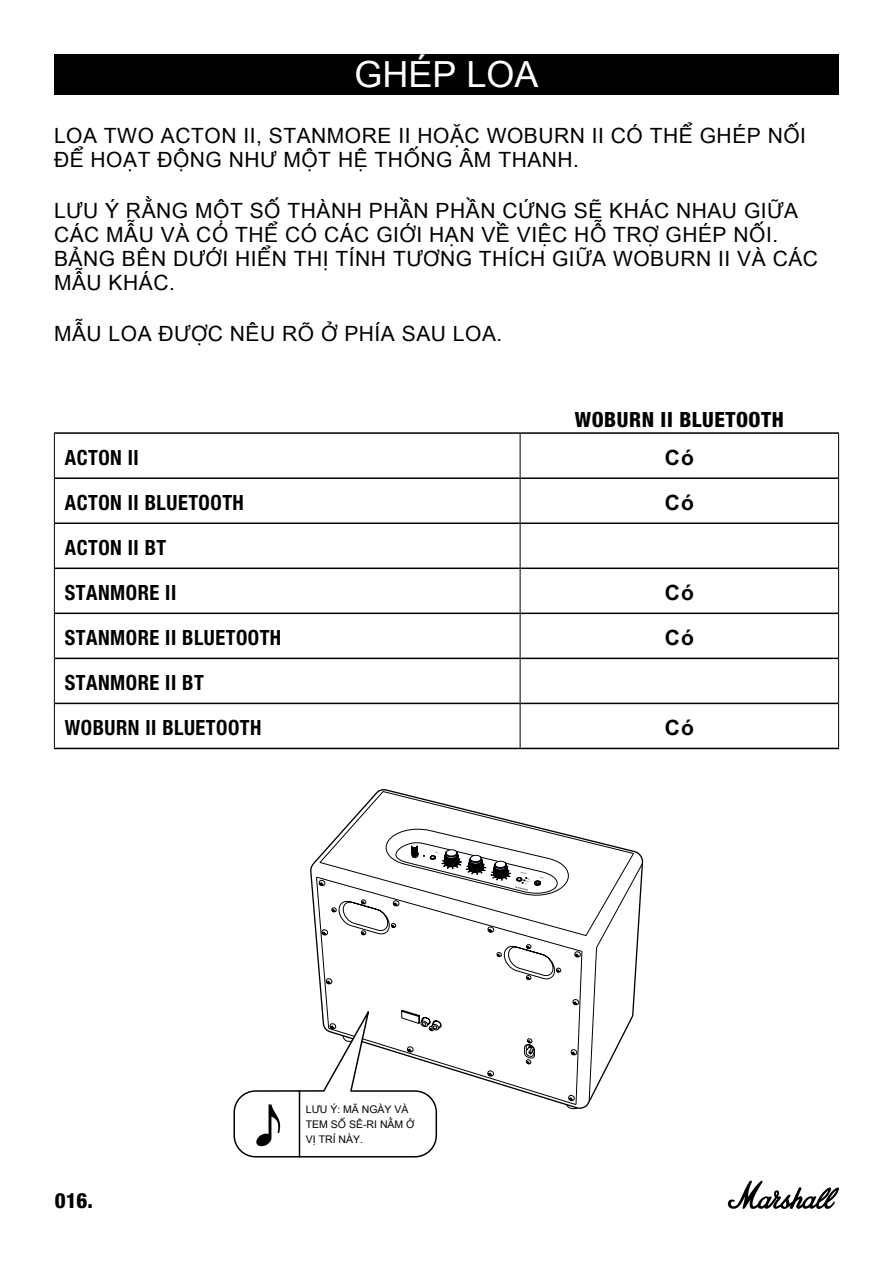
<style>
.page{position:relative;width:893px;height:1263px;background:#fff}
.page>*{position:absolute;margin:0;border:0;box-sizing:border-box;transform-origin:0 0}
.t1{font:36px "Arial Unicode MS";color:#fff}
.t2{font:21px/24px "Arial Unicode MS";letter-spacing:.025em;color:#000}
.t3{font:700 condensed 21px/45px "Helvetica Neue LTW1 G";letter-spacing:.025em;color:#000}
.t4{font:800 condensed 21px "Helvetica Neue LTW1 G";letter-spacing:.025em;color:#000}
.t5{font:700 21px "Arial Unicode MS";letter-spacing:.05em;color:#000}
.t6{font:800 condensed 21px "Helvetica Neue LT Std";color:#000}
.t7{font:10.5px/15px "Arial Unicode MS";color:#000}
</style>
<div class="page">
<svg style="left:727px;top:1180px;width:112px;height:29px"></svg>
<div style="left:54px;top:54px;width:785px;height:40px;background:#000"></div>
<hr style="left:55px;top:477px;width:465px;height:2px;background:#000">
<hr style="left:55px;top:522px;width:465px;height:2px;background:#000">
<hr style="left:55px;top:567px;width:465px;height:2px;background:#000">
<hr style="left:55px;top:613px;width:465px;height:1px;background:#000">
<hr style="left:55px;top:658px;width:465px;height:1px;background:#000">
<hr style="left:55px;top:703px;width:465px;height:1px;background:#000">
<hr style="left:54px;top:748px;width:466px;height:1px;background:#000">
<hr style="left:54px;top:432px;width:466px;height:2px;background:#000">
<hr style="left:520px;top:432px;width:319px;height:2px;background:#000">
<hr style="left:520px;top:477px;width:318px;height:2px;background:#000">
<hr style="left:520px;top:522px;width:318px;height:2px;background:#000">
<hr style="left:520px;top:567px;width:318px;height:2px;background:#000">
<hr style="left:520px;top:613px;width:318px;height:1px;background:#000">
<hr style="left:520px;top:658px;width:318px;height:1px;background:#000">
<hr style="left:520px;top:703px;width:318px;height:1px;background:#000">
<hr style="left:520px;top:748px;width:319px;height:1px;background:#000">
<hr style="left:54px;top:434px;width:1px;height:44px;background:#000">
<hr style="left:54px;top:478px;width:1px;height:45px;background:#000">
<hr style="left:54px;top:523px;width:1px;height:45px;background:#000">
<hr style="left:54px;top:568px;width:1px;height:45px;background:#000">
<hr style="left:54px;top:613px;width:1px;height:45px;background:#000">
<hr style="left:54px;top:658px;width:1px;height:45px;background:#000">
<hr style="left:54px;top:703px;width:1px;height:45px;background:#000">
<hr style="left:520px;top:434px;width:1px;height:44px;background:#000">
<hr style="left:838px;top:434px;width:1px;height:44px;background:#000">
<hr style="left:520px;top:478px;width:1px;height:45px;background:#000">
<hr style="left:838px;top:478px;width:1px;height:45px;background:#000">
<hr style="left:520px;top:523px;width:1px;height:45px;background:#000">
<hr style="left:838px;top:523px;width:1px;height:45px;background:#000">
<hr style="left:520px;top:568px;width:1px;height:45px;background:#000">
<hr style="left:838px;top:568px;width:1px;height:45px;background:#000">
<hr style="left:520px;top:613px;width:1px;height:45px;background:#000">
<hr style="left:838px;top:613px;width:1px;height:45px;background:#000">
<hr style="left:520px;top:658px;width:1px;height:45px;background:#000">
<hr style="left:838px;top:658px;width:1px;height:45px;background:#000">
<hr style="left:520px;top:703px;width:1px;height:45px;background:#000">
<hr style="left:838px;top:703px;width:1px;height:45px;background:#000">
<svg style="left:233px;top:791px;width:401px;height:367px"></svg>
<h1 class="t1" style="left:354px;top:48px;width:186px">GHÉP LOA</h1>
<p class="t2" style="left:54px;top:123px;width:754px">LOA TWO ACTON II, STANMORE II HOẶC WOBURN II CÓ THỂ GHÉP NỐI<br>ĐỂ HOẠT ĐỘNG NHƯ MỘT HỆ THỐNG ÂM THANH.</p>
<p class="t2" style="left:54px;top:198px;width:766px">LƯU Ý RẰNG MỘT SỐ THÀNH PHẦN PHẦN CỨNG SẼ KHÁC NHAU GIỮA CÁC MẪU VÀ CÓ THỂ CÓ CÁC GIỚI HẠN VỀ VIỆC HỖ TRỢ GHÉP NỐI.<br>BẢNG BÊN DƯỚI HIỂN THỊ TÍNH TƯƠNG THÍCH GIỮA WOBURN II VÀ CÁC MẪU KHÁC.</p>
<p class="t2" style="left:54px;top:321px;width:450px">MẪU LOA ĐƯỢC NÊU RÕ Ở PHÍA SAU LOA.</p>
<p class="t4" style="left:575px;top:407px;width:210px">WOBURN II BLUETOOTH</p>
<p class="t3" style="left:65px;top:435px;width:76px">ACTON II</p>
<p class="t5" style="left:665px;top:442px;width:31px">Có</p>
<p class="t3" style="left:65px;top:480px;width:181px">ACTON II BLUETOOTH</p>
<p class="t5" style="left:665px;top:487px;width:31px">Có</p>
<p class="t3" style="left:65px;top:525px;width:113px">ACTON II BT<br>STANMORE II</p>
<p class="t5" style="left:665px;top:577px;width:31px">Có</p>
<p class="t3" style="left:65px;top:615px;width:218px">STANMORE II BLUETOOTH</p>
<p class="t5" style="left:665px;top:622px;width:31px">Có</p>
<p class="t3" style="left:65px;top:660px;width:198px">STANMORE II BT<br>WOBURN II BLUETOOTH</p>
<p class="t5" style="left:665px;top:712px;width:31px">Có</p>
<p class="t6" style="left:55px;top:1187px;width:40px">016.</p>
<p class="t7" style="left:306px;top:1101px;width:110px">LƯU Ý: MÃ NGÀY VÀ<br>TEM SỐ SÊ-RI NẰM Ở<br>VỊ TRÍ NÀY.</p>
</div>
